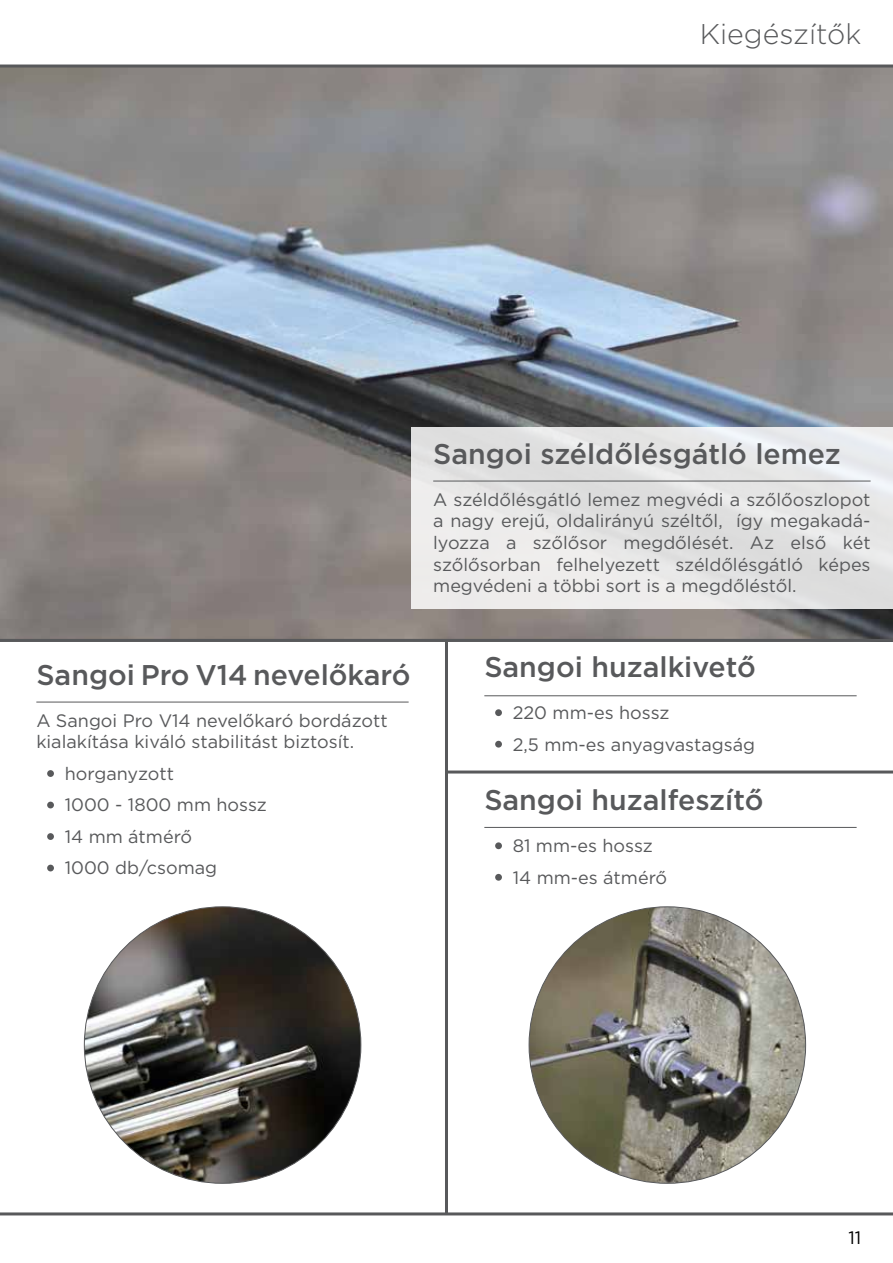
<style>
.page{position:relative;width:893px;height:1263px;background:#fff}
.page>*{position:absolute;margin:0;border:0;box-sizing:border-box;transform-origin:0 0}
.t1{font:500 28.5px "Gotham";color:#58595b}
.t2{font:300 28.5px "Gotham";color:#58595b}
.t3{font:18px/31.5px "Gotham";color:#58595b}
.t4{font:18px "Gotham";color:#000}
</style>
<div class="page">
<img style="left:0;top:68px;width:893px;height:571px">
<div style="left:495px;top:709px;width:7px;height:7px;background:#58595b;border-radius:50%"></div>
<div style="left:495px;top:741px;width:7px;height:7px;background:#58595b;border-radius:50%"></div>
<hr style="left:0;top:65px;width:893px;height:3px;background:#58595b">
<hr style="left:446px;top:770px;width:447px;height:3px;background:#58595b">
<hr style="left:445px;top:642px;width:3px;height:572px;background:#58595b">
<hr style="left:0;top:1212px;width:893px;height:3px;background:#58595b">
<div style="left:47px;top:770px;width:7px;height:7px;background:#58595b;border-radius:50%"></div>
<div style="left:47px;top:802px;width:7px;height:6px;background:#58595b;border-radius:50%"></div>
<div style="left:47px;top:833px;width:7px;height:7px;background:#58595b;border-radius:50%"></div>
<div style="left:47px;top:865px;width:7px;height:6px;background:#58595b;border-radius:50%"></div>
<div style="left:495px;top:842px;width:7px;height:7px;background:#58595b;border-radius:50%"></div>
<div style="left:495px;top:874px;width:7px;height:7px;background:#58595b;border-radius:50%"></div>
<div style="left:411px;top:427px;width:482px;height:182px;background:#e6e6e6"></div>
<hr style="left:433px;top:481px;width:438px;height:1px;background:#58595b">
<hr style="left:484px;top:827px;width:373px;height:1px;background:#58595b">
<hr style="left:484px;top:695px;width:373px;height:1px;background:#58595b">
<hr style="left:36px;top:702px;width:373px;height:1px;background:#58595b">
<hr style="left:0;top:639px;width:893px;height:3px;background:#58595b">
<img style="left:529px;top:907px;width:277px;height:276px;border-radius:138px">
<img style="left:84px;top:907px;width:277px;height:276px;border-radius:138px">
<h1 class="t2" style="left:700px;top:16px;width:163px">Kiegészítők</h1>
<h1 class="t1" style="left:36px;top:656px;width:376px">Sangoi Pro V14 nevelőkaró</h1>
<p class="t3" style="left:36px;top:709px;width:353px;line-height:21.6px">A Sangoi Pro V14 nevelőkaró bordázott kialakítása kiváló stabilitást biztosít.</p>
<p class="t3" style="left:65px;top:757px;width:204px">horganyzott<br>1000 - 1800 mm hossz<br>14 mm átmérő<br>1000 db/csomag</p>
<h1 class="t1" style="left:433px;top:435px;width:409px">Sangoi széldőlésgátló lemez</h1>
<p class="t3" style="left:433px;top:488px;width:439px;line-height:21.6px;text-align:justify">A széldőlésgátló lemez megvédi a szőlőoszlopot a nagy erejű, oldalirányú széltől, így megakadá&shy;lyozza a szőlősor megdőlését. Az első két szőlősorban felhelyezett széldőlésgátló képes megvédeni a többi sort is a megdőléstől.</p>
<h1 class="t1" style="left:484px;top:648px;width:273px">Sangoi huzalkivető</h1>
<p class="t3" style="left:513px;top:697px;width:244px">220 mm-es hossz<br>2,5 mm-es anyagvastagság</p>
<h1 class="t1" style="left:484px;top:781px;width:281px">Sangoi huzalfeszítő</h1>
<p class="t3" style="left:513px;top:830px;width:156px">81 mm-es hossz<br>14 mm-es átmérő</p>
<p class="t4" style="left:848px;top:1226px;width:14px">11</p>
</div>
